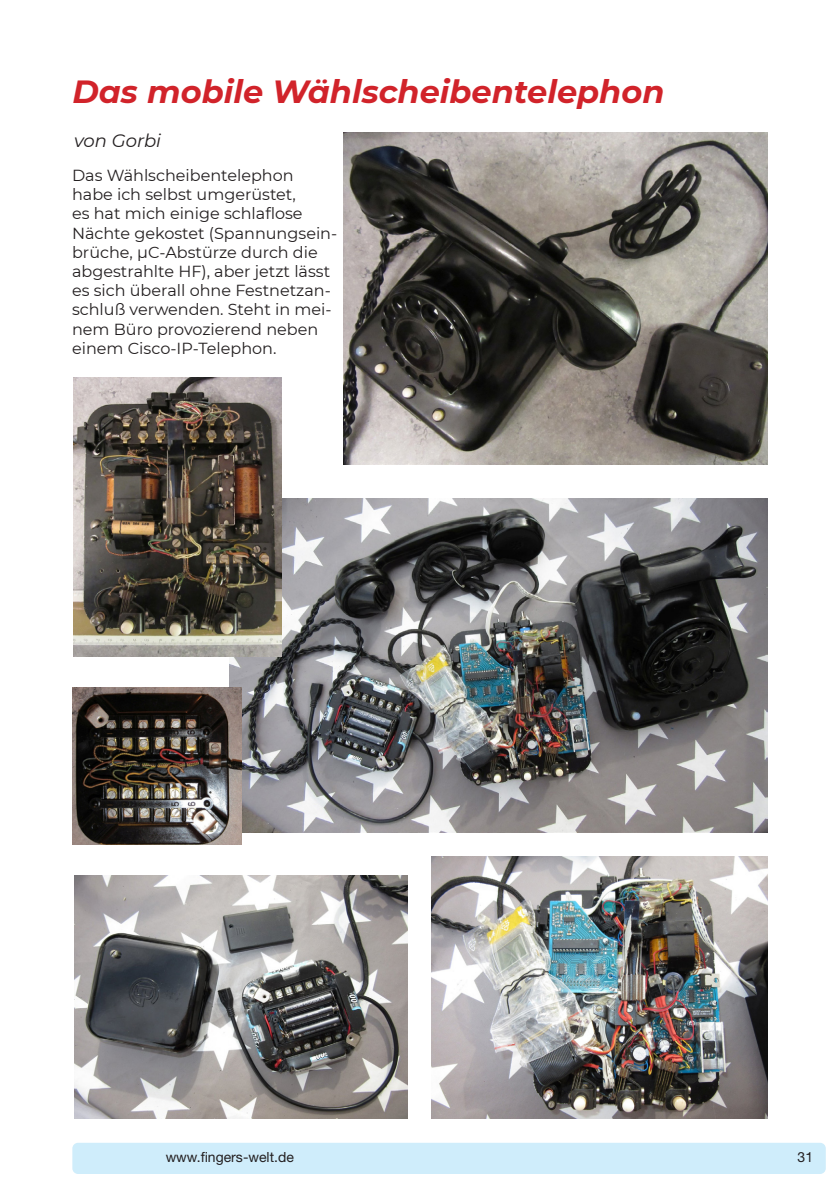
<style>
.page{position:relative;width:840px;height:1191px;background:#fff}
.page>*{position:absolute;margin:0;border:0;box-sizing:border-box;transform-origin:0 0}
.t1{font:italic 700 32px "Montserrat";color:#d1232a}
.t2{font:italic 18px "Montserrat";color:#231f20}
.t3{font:16px/19.2px "Montserrat";color:#231f20}
.t4{font:14px "Helvetica Neue";color:#231f20}
</style>
<div class="page">
<div style="left:72px;top:1142px;width:753px;height:32px;background:#cfedfb;border-radius:6px"></div>
<img style="left:74px;top:875px;width:334px;height:244px">
<img style="left:431px;top:856px;width:336px;height:263px">
<img style="left:230px;top:498px;width:537px;height:334px">
<img style="left:343px;top:132px;width:424px;height:333px">
<img style="left:73px;top:377px;width:208px;height:279px">
<img style="left:72px;top:687px;width:169px;height:157px">
<p class="t1" style="left:72px;top:69px;width:593px">Das mobile Wählscheibentelephon</p>
<p class="t2" style="left:74px;top:128px;width:88px">von Gorbi</p>
<p class="t3" style="left:72px;top:165px;width:266px">Das Wählscheibentelephon habe ich selbst umgerüstet,<br>es hat mich einige schlaflose<br>Nächte gekostet (Spannungsein&shy;brüche, µC-Abstürze durch die abgestrahlte HF), aber jetzt lässt es sich überall ohne Festnetzan&shy;schluß verwenden. Steht in mei&shy;nem Büro provozierend neben einem Cisco-IP-Telephon.</p>
<p class="t4" style="left:166px;top:1148px;width:130px">www.fingers-welt.de</p>
<p class="t4" style="left:797px;top:1148px;width:17px">31</p>
</div>
